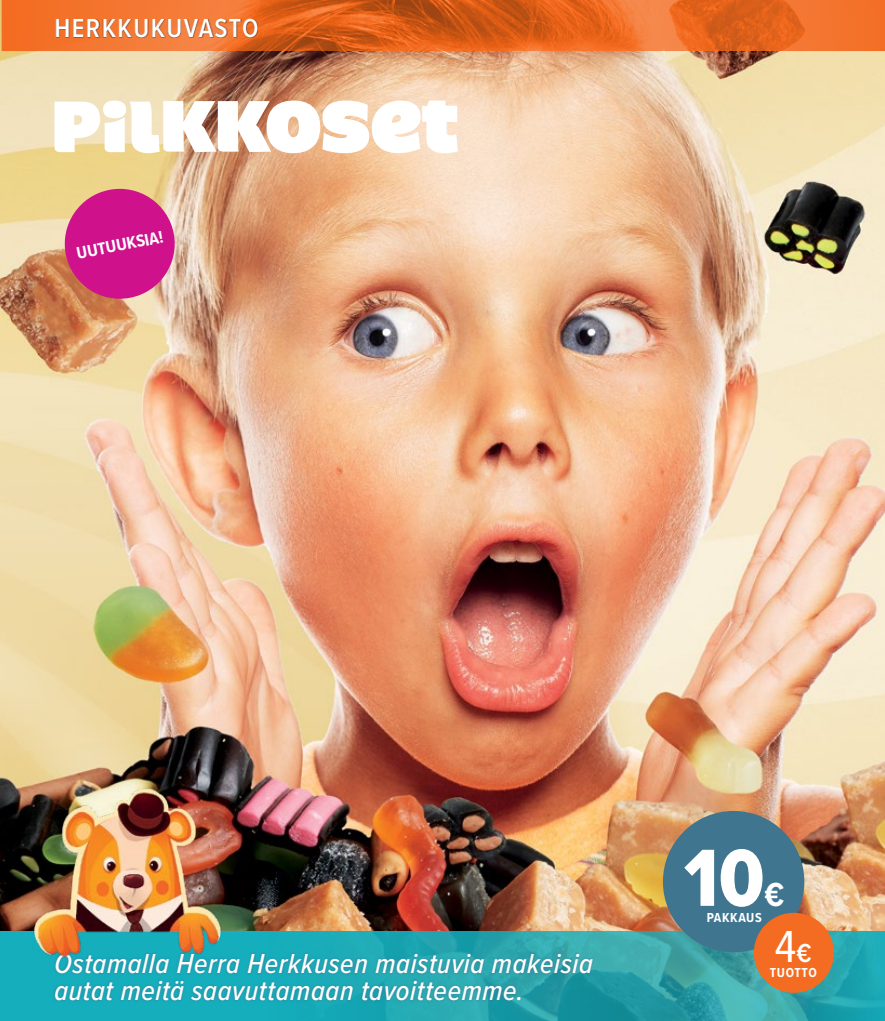
<style>
.page{position:relative;width:885px;height:1021px;background:#fff}
.page>*{position:absolute;margin:0;border:0;box-sizing:border-box;transform-origin:0 0}
.t1{font:84px "Proxima Nova Cond Extrabld";color:#fff}
.t2{font:46.5px "Proxima Nova Cond";color:#fff}
.t3{font:700 34.5px "Proxima Nova Cond";color:#fff}
.t4{font:italic 500 28.5px/27px "Proxima Nova Cond";letter-spacing:.02em;color:#fff}
.t5{font:600 27px "Proxima Nova Cond";letter-spacing:.05em;color:#fff}
.t6{font:700 17.55px "Proxima Nova Cond";color:#fff}
.t7{font:700 13.5px "Proxima Nova Cond";letter-spacing:.05em;color:#fff}
.s1{font-weight:600;font-size:27px}
</style>
<div class="page">
<img style="left:0;top:0;width:884px;height:930px">
<svg style="left:0;top:930px;width:884px;height:90px"></svg>
<div style="left:53px;top:951px;width:542px;height:51px;background:#407590;opacity:.75"></div>
<svg style="left:54px;top:100px;width:404px;height:53px"></svg>
<svg style="left:1px;top:0;width:883px;height:51px"></svg>
<svg style="left:2px;top:0;width:882px;height:50px"></svg>
<div style="left:57px;top:19px;width:201px;height:18px;background:#000;opacity:.62"></div>
<svg style="left:60px;top:184px;width:119px;height:119px"></svg>
<div style="left:662px;top:811px;width:142px;height:141px;background:#407590;border-radius:50%"></div>
<div style="left:753px;top:912px;width:80px;height:80px;background:#f36c21;border-radius:50%"></div>
<img style="left:24px;top:786px;width:209px;height:175px">
<p class="t5" style="left:54px;top:12px;width:205px">HERKKUKUVASTO</p>
<p class="t6" style="left:75px;top:243px;width:89px;rotate:-11deg">UUTUUKSIA!</p>
<p class="t4" style="left:54px;top:950px;width:540px">Ostamalla Herra Herkkusen maistuvia makeisia autat meitä saavuttamaan tavoitteemme.</p>
<h1 class="t1" style="left:683px;top:827px;width:82px">10</h1>
<p class="t3" style="left:764px;top:873px;width:21px">€</p>
<p class="t7" style="left:706px;top:909px;width:57px">PAKKAUS</p>
<h2 class="t2" style="left:774px;top:918px;width:38px">4<span class="s1">€</span></h2>
<p class="t7" style="left:769px;top:964px;width:49px">TUOTTO</p>
</div>
